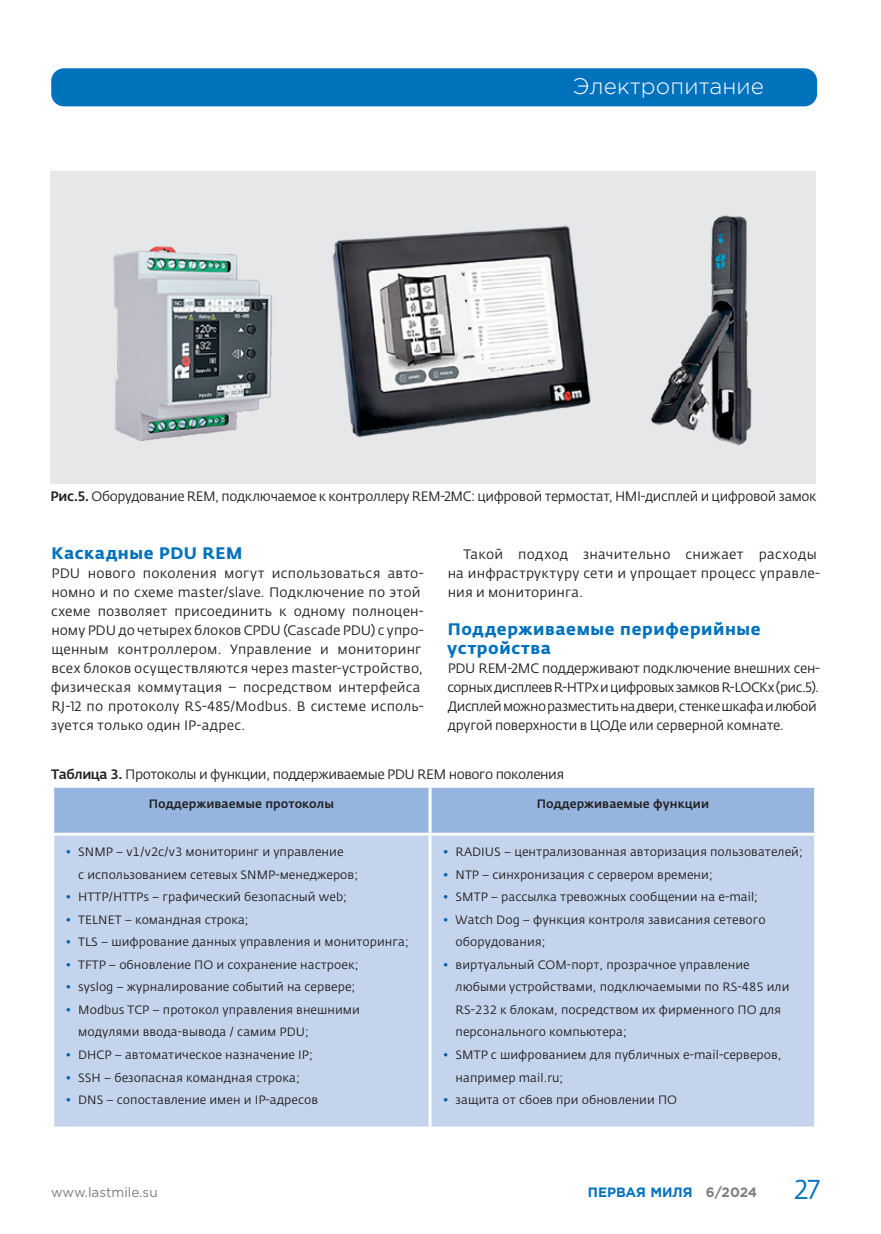
<style>
.page{position:relative;width:881px;height:1234px;background:#fff}
.page>*{position:absolute;margin:0;border:0;box-sizing:border-box;transform-origin:0 0}
.t1{font:27px "Fedra Sans Pro";color:#0072bc}
.t2{font:300 22.5px "Gotham Pro";letter-spacing:.005em;color:#fff}
.t3{font:700 16.5px/19px "Fedra Sans Pro";letter-spacing:.035em;color:#0072bc}
.t4{font:13.5px/19px "Fedra Sans Pro";letter-spacing:.005em;color:#231f20}
.t5{font:13.5px/19px "Fedra Sans Pro";letter-spacing:-.025em;color:#231f20}
.t6{font:13.5px "Fedra Sans Pro";letter-spacing:-.035em;color:#231f20}
.t7{font:700 13.5px "Gotham Pro";color:#0072bc}
.t8{font:13.5px "Gotham Pro";color:#7c7e81}
.t9{font:12px/22.5px "Fedra Sans Pro";letter-spacing:.005em;color:#231f20}
.t10{font:500 12px "Fedra Sans Pro";letter-spacing:.005em;color:#231f20}
.s1{font-weight:500}
.s2{color:#015fae}
.s3{color:#7c7e81}
</style>
<div class="page">
<div style="left:51px;top:68px;width:765px;height:38px;background:#0072bc;border-radius:13px"></div>
<div style="left:50px;top:171px;width:765px;height:312px;background:#e6e7e9"></div>
<img style="left:113px;top:215px;width:639px;height:231px">
<div style="left:54px;top:787px;width:759px;height:45px;background:#95b5de"></div>
<svg style="left:54px;top:835px;width:759px;height:291px;background:#c3d4ec"></svg>
<hr style="left:428px;top:787px;width:3px;height:45px;background:#fff">
<hr style="left:428px;top:835px;width:3px;height:291px;background:#fff">
<h2 class="t2" style="left:573px;top:74px;width:192px">Электропитание</h2>
<p class="t5" style="left:50px;top:487px;width:767px"><span class="s1">Рис.5.</span> Оборудование REM, подключаемое к контроллеру REM-2MC: цифровой термостат, HMI-дисплей и цифровой замок</p>
<h3 class="t3" style="left:51px;top:543px;width:192px">Каскадные PDU REM</h3>
<p class="t4" style="left:51px;top:563px;width:374px">PDU нового поколения могут использоваться авто&shy;номно и по схеме master/slave. Подключение по этой схеме позволяет присоединить к одному полноцен&shy;ному PDU до четырех блоков CPDU (Cascade PDU) с упро&shy;щенным контроллером. Управление и мониторинг всех блоков осуществляются через master-устройство, физическая коммутация – посредством интерфейса RJ-12 по протоколу RS-485/Modbus. В системе исполь&shy;зуется только один IP-адрес.</p>
<p class="t4" style="left:447px;top:544px;width:374px;text-indent:16px">Такой подход значительно снижает расходы на инфраструктуру сети и упрощает процесс управле&shy;ния и мониторинга.</p>
<h3 class="t3" style="left:447px;top:619px;width:315px">Поддерживаемые периферийные устройства</h3>
<p class="t5" style="left:447px;top:658px;width:374px">PDU REM-2MC поддерживают подключение внешних сен&shy;сорных дисплеев R-HTPx и цифровых замков R-LOCKx (рис.5).<br>Дисплей можно разместить на двери, стенке шкафа и любой другой поверхности в ЦОДе или серверной комнате.</p>
<p class="t6" style="left:51px;top:765px;width:514px"><span class="s1">Таблица 3.</span> Протоколы и функции, поддерживаемые PDU REM нового поколения</p>
<p class="t10" style="left:149px;top:796px;width:186px">Поддерживаемые протоколы</p>
<p class="t10" style="left:536px;top:796px;width:174px">Поддерживаемые функции</p>
<p class="t9" style="left:78px;top:840px;width:281px;text-indent:-13px"><span class="s2">•</span> SNMP − v1/v2c/v3 мониторинг и управление<br>с использованием сетевых SNMP-менеджеров;</p>
<p class="t9" style="left:65px;top:885px;width:283px"><span class="s2">•</span> HTTP/HTTPs − графический безопасный web;</p>
<p class="t9" style="left:65px;top:908px;width:185px"><span class="s2">•</span> TELNET − командная строка;</p>
<p class="t9" style="left:65px;top:930px;width:345px"><span class="s2">•</span> TLS − шифрование данных управления и мониторинга;</p>
<p class="t9" style="left:65px;top:953px;width:294px"><span class="s2">•</span> TFTP − обновление ПО и сохранение настроек;</p>
<p class="t9" style="left:65px;top:975px;width:291px"><span class="s2">•</span> syslog − журналирование событий на сервере;</p>
<p class="t9" style="left:78px;top:998px;width:283px;text-indent:-13px"><span class="s2">•</span> Modbus TCP − протокол управления внешними модулями ввода-вывода / самим PDU;</p>
<p class="t9" style="left:65px;top:1043px;width:249px"><span class="s2">•</span> DHCP − автоматическое назначение IP;</p>
<p class="t9" style="left:65px;top:1065px;width:236px"><span class="s2">•</span> SSH − безопасная командная строка;</p>
<p class="t9" style="left:65px;top:1088px;width:254px"><span class="s2">•</span> DNS − сопоставление имен и IP-адресов</p>
<p class="t9" style="left:442px;top:840px;width:361px"><span class="s2">•</span> RADIUS − централизованная авторизация пользователей;</p>
<p class="t9" style="left:442px;top:863px;width:271px"><span class="s2">•</span> NTP − синхронизация с сервером времени;</p>
<p class="t9" style="left:442px;top:885px;width:316px"><span class="s2">•</span> SMTP − рассылка тревожных сообщении на e-mail;</p>
<p class="t9" style="left:455px;top:908px;width:311px;text-indent:-13px"><span class="s2">•</span> Watch Dog − функция контроля зависания сетевого оборудования;</p>
<p class="t9" style="left:455px;top:953px;width:335px;text-indent:-13px"><span class="s2">•</span> виртуальный COM-порт, прозрачное управление любыми устройствами, подключаемыми по RS-485 или RS-232 к блокам, посредством их фирменного ПО для персонального компьютера;</p>
<p class="t9" style="left:455px;top:1043px;width:327px;text-indent:-13px"><span class="s2">•</span> SMTP с шифрованием для публичных e-mail-серверов, например mail.ru;</p>
<p class="t9" style="left:442px;top:1088px;width:236px"><span class="s2">•</span> защита от сбоев при обновлении ПО</p>
<p class="t8" style="left:51px;top:1184px;width:108px">www.lastmile.su</p>
<p class="t7" style="left:587px;top:1184px;width:171px">ПЕРВАЯ МИЛЯ <span class="s3">6/2024</span></p>
<h1 class="t1" style="left:794px;top:1172px;width:26px">27</h1>
</div>
